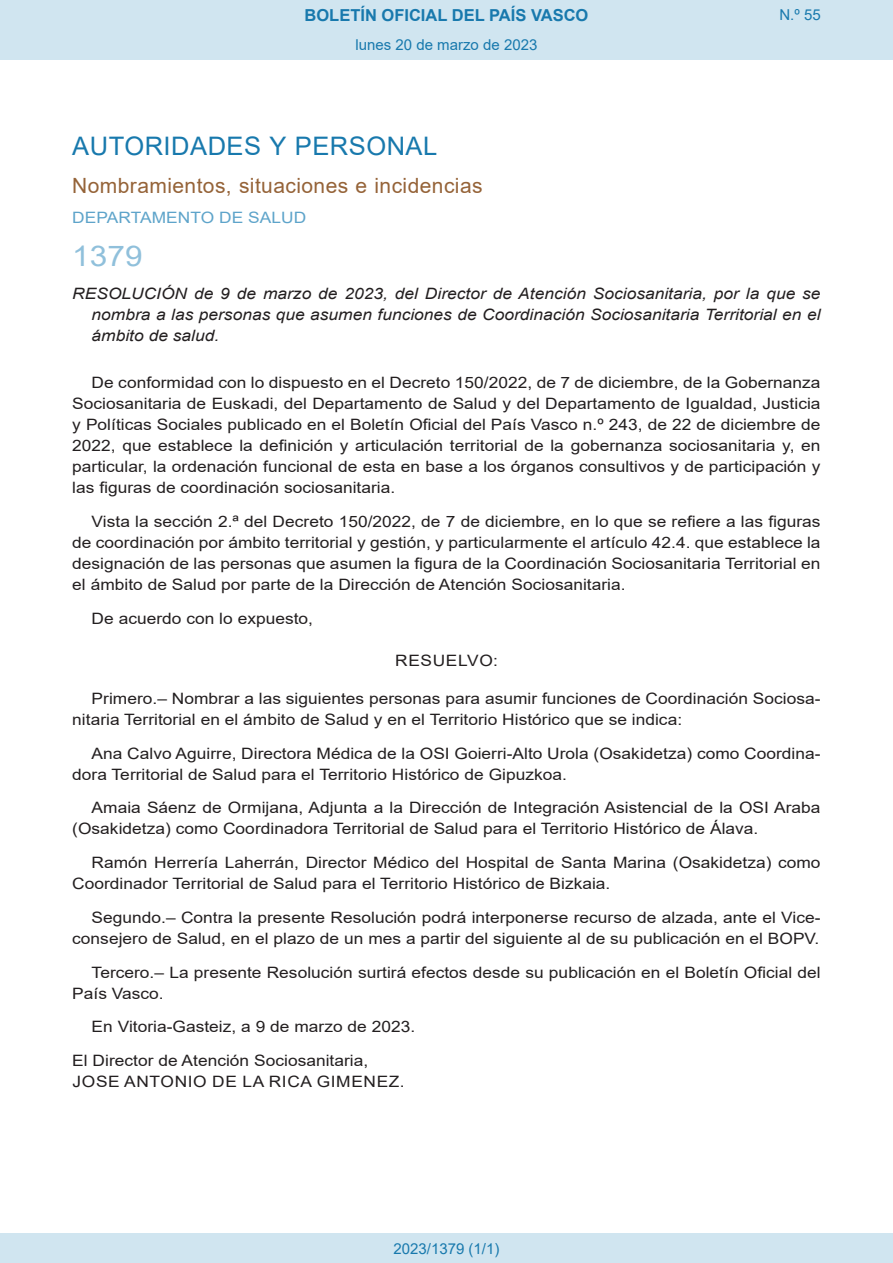
<style>
.page{position:relative;width:893px;height:1263px;background:#fff}
.page>*{position:absolute;margin:0;border:0;box-sizing:border-box;transform-origin:0 0}
.BOPVOrden{font:28.5px "Arial";color:#90c0db;scale:1.11 1}
.BOPVSeccion{font:25.5px "Arial";letter-spacing:.02em;color:#1879ad}
.BOPVSubseccion{font:21px "Arial";letter-spacing:.02em;color:#956338}
.t1{font:700 16.5px "Arial";color:#1879ad}
.BOPVDetalle{font:15.6px/21px "Arial";color:#231f20;scale:1.11 1}
.BOPVTitulo{font:italic 15.6px/21px "Arial";color:#231f20;text-align:justify;scale:1.11 1}
.BOPVFirmaPuesto{font:15.6px "Arial";color:#231f20;scale:1.11 1}
.BOPVFirmaLugFec{font:15.6px "Arial";color:#231f20;scale:1.11 1}
.BOPVFirmaNombre{font:15.6px "Arial";letter-spacing:.035em;color:#231f20;scale:1.11 1}
.BOPVOrganismo{font:15.6px "Arial";letter-spacing:.005em;color:#5ea4ca;scale:1.11 1}
.BOPVClave{font:15.6px "Arial";letter-spacing:.035em;color:#231f20;scale:1.11 1}
.Paginacion_Centro{font:15px "Arial";color:#1879ad}
</style>
<div class="page">
<div style="left:0;top:0;width:893px;height:60px;background:#d0e5f0"></div>
<div style="left:0;top:1233px;width:893px;height:30px;background:#d0e5f0"></div>
<p class="t1" style="left:305px;top:3px;width:285px">BOLETÍN OFICIAL DEL PAÍS VASCO</p>
<p class="Paginacion_Centro" style="left:356px;top:35px;width:183px">lunes 20 de marzo de 2023</p>
<p class="Paginacion_Centro" style="left:779px;top:5px;width:43px">N.º 55</p>
<p class="BOPVSeccion" style="left:72px;top:128px;width:366px">AUTORIDADES Y PERSONAL</p>
<p class="BOPVSubseccion" style="left:72px;top:171px;width:412px">Nombramientos, situaciones e incidencias</p>
<p class="BOPVOrganismo" style="left:72px;top:207px;width:212px">DEPARTAMENTO DE SALUD</p>
<p class="BOPVOrden" style="left:72px;top:236px;width:65px">1379</p>
<p class="BOPVTitulo" style="left:92px;top:284px;width:658px;text-indent:-19px">RESOLUCIÓN de 9 de marzo de 2023, del Director de Atención Sociosanitaria, por la que se nombra a las personas que asumen funciones de Coordinación Sociosanitaria Territorial en el ámbito de salud.</p>
<p class="BOPVDetalle" style="left:72px;top:372px;width:676px;text-align:justify;text-indent:19px">De conformidad con lo dispuesto en el Decreto 150/2022, de 7 de diciembre, de la Gobernanza Sociosanitaria de Euskadi, del Departamento de Salud y del Departamento de Igualdad, Justicia y Políticas Sociales publicado en el Boletín Oficial del País Vasco n.º 243, de 22 de diciembre de 2022, que establece la definición y articulación territorial de la gobernanza sociosanitaria y, en particular, la ordenación funcional de esta en base a los órganos consultivos y de participación y las figuras de coordinación sociosanitaria.</p>
<p class="BOPVDetalle" style="left:72px;top:511px;width:676px;text-align:justify;text-indent:19px">Vista la sección 2.ª del Decreto 150/2022, de 7 de diciembre, en lo que se refiere a las figuras de coordinación por ámbito territorial y gestión, y particularmente el artículo 42.4. que establece la designación de las personas que asumen la figura de la Coordinación Sociosanitaria Territorial en el ámbito de Salud por parte de la Dirección de Atención Sociosanitaria.</p>
<p class="BOPVDetalle" style="left:92px;top:607px;width:201px">De acuerdo con lo expuesto,</p>
<p class="BOPVClave" style="left:395px;top:649px;width:94px">RESUELVO:</p>
<p class="BOPVDetalle" style="left:72px;top:688px;width:676px;text-indent:19px">Primero.– Nombrar a las siguientes personas para asumir funciones de Coordinación Sociosa&shy;nitaria Territorial en el ámbito de Salud y en el Territorio Histórico que se indica:</p>
<p class="BOPVDetalle" style="left:72px;top:742px;width:676px;text-indent:19px">Ana Calvo Aguirre, Directora Médica de la OSI Goierri-Alto Urola (Osakidetza) como Coordina&shy;dora Territorial de Salud para el Territorio Histórico de Gipuzkoa.</p>
<p class="BOPVDetalle" style="left:72px;top:797px;width:676px;text-indent:19px">Amaia Sáenz de Ormijana, Adjunta a la Dirección de Integración Asistencial de la OSI Araba (Osakidetza) como Coordinadora Territorial de Salud para el Territorio Histórico de Álava.</p>
<p class="BOPVDetalle" style="left:72px;top:852px;width:676px;text-indent:19px">Ramón Herrería Laherrán, Director Médico del Hospital de Santa Marina (Osakidetza) como<br>Coordinador Territorial de Salud para el Territorio Histórico de Bizkaia.</p>
<p class="BOPVDetalle" style="left:72px;top:907px;width:676px;text-align:right">Segundo.– Contra la presente Resolución podrá interponerse recurso de alzada, ante el Vice&shy;consejero de Salud, en el plazo de un mes a partir del siguiente al de su publicación en el BOPV.</p>
<p class="BOPVDetalle" style="left:72px;top:961px;width:676px;text-indent:19px">Tercero.– La presente Resolución surtirá efectos desde su publicación en el Boletín Oficial del<br>País Vasco.</p>
<p class="BOPVFirmaLugFec" style="left:92px;top:1016px;width:293px">En Vitoria-Gasteiz, a 9 de marzo de 2023.</p>
<p class="BOPVFirmaPuesto" style="left:72px;top:1050px;width:268px">El Director de Atención Sociosanitaria,</p>
<p class="BOPVFirmaNombre" style="left:73px;top:1071px;width:301px">JOSE ANTONIO DE LA RICA GIMENEZ.</p>
<p class="Paginacion_Centro" style="left:393px;top:1238px;width:107px">2023/1379 (1/1)</p>
</div>
